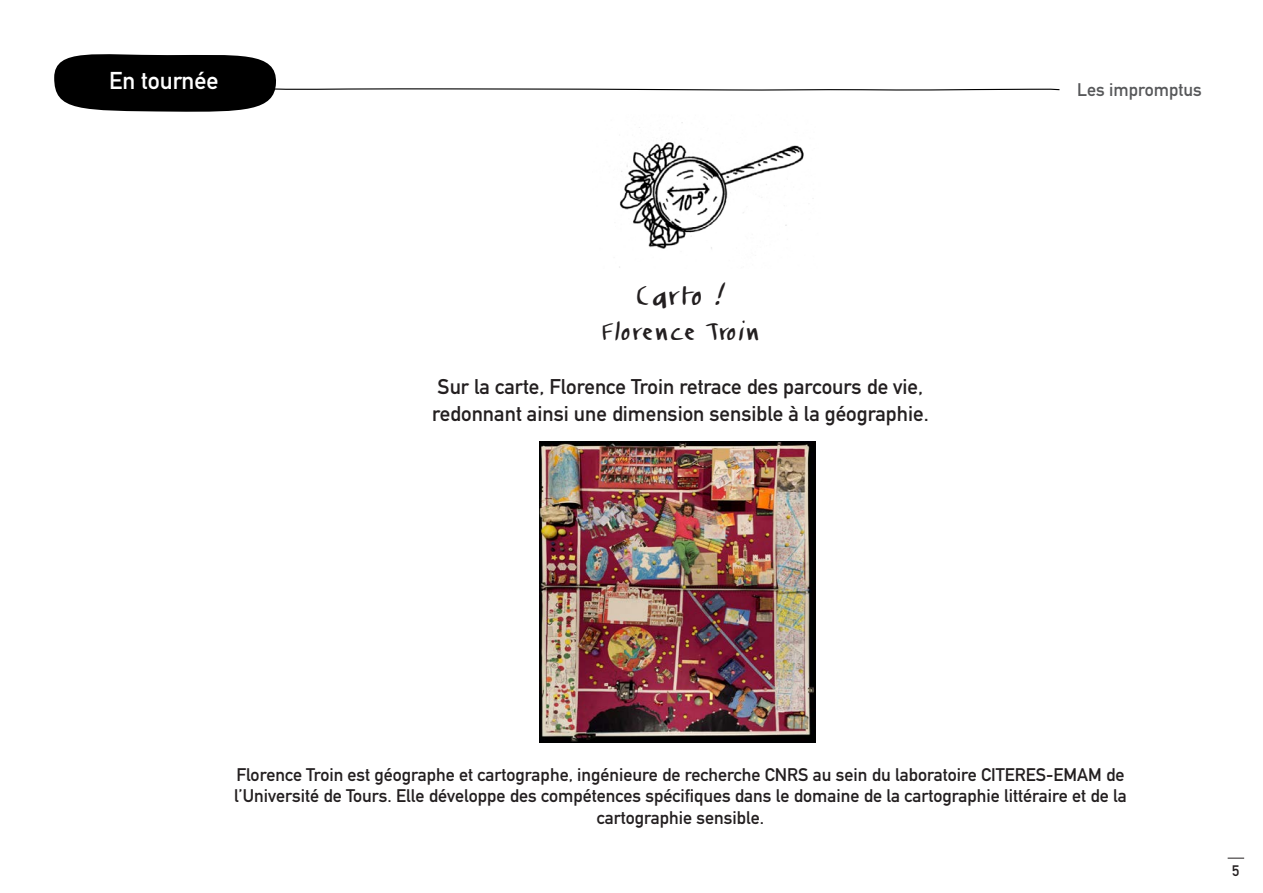
<style>
.page{position:relative;width:1263px;height:893px;background:#fff}
.page>*{position:absolute;margin:0;border:0;box-sizing:border-box;transform-origin:0 0}
.t1{font:27px "jplarroche";letter-spacing:.04em;color:#231f20}
.t2{font:24px "jplarroche";letter-spacing:.05em;color:#231f20}
.t3{font:700 24px "DIN Alternate";color:#fff}
.t4{font:700 21px/27px "DIN Alternate";color:#231f20}
.t5{font:700 18px/21.6px "DIN Alternate";color:#231f20;text-align:center}
.t6{font:700 18px "DIN Alternate";color:#57585a}
.t7{font:700 15px "DIN Alternate";color:#231f20}
</style>
<div class="page">
<svg style="left:1227px;top:858px;width:17px;height:1px"></svg>
<svg style="left:54px;top:54px;width:1006px;height:58px"></svg>
<img style="left:619px;top:122px;width:185px;height:146px">
<img style="left:539px;top:441px;width:276px;height:302px">
<p class="t3" style="left:109px;top:62px;width:111px">En tournée</p>
<p class="t1" style="left:636px;top:279px;width:91px">Carto !</p>
<p class="t2" style="left:602px;top:318px;width:159px">Florence Troin</p>
<p class="t4" style="left:432px;top:372px;width:498px">Sur la carte, Florence Troin retrace des parcours de vie, redonnant ainsi une dimension sensible à la géographie.</p>
<p class="t6" style="left:1077px;top:76px;width:126px">Les impromptus</p>
<p class="t5" style="left:234px;top:762px;width:894px">Florence Troin est géographe et cartographe, ingénieure de recherche CNRS au sein du laboratoire CITERES-EMAM de l’Université de Tours. Elle développe des compétences spécifiques dans le domaine de la cartographie littéraire et de la cartographie sensible.</p>
<p class="t7" style="left:1232px;top:859px;width:9px">5</p>
</div>
